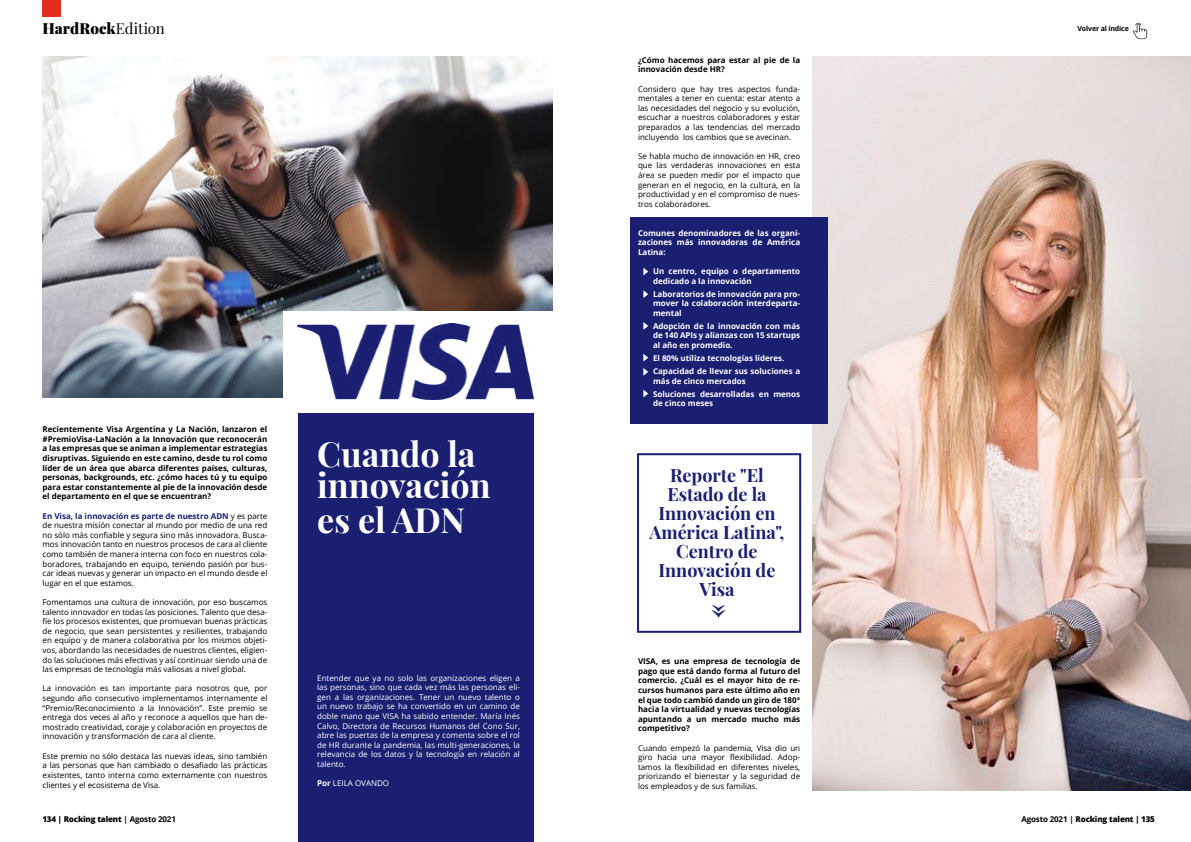
<style>
.page{position:relative;width:1191px;height:842px;background:#fff}
.page>*{position:absolute;margin:0;border:0;box-sizing:border-box;transform-origin:0 0}
.t1{font:700 34px/31px "Playfair Display";color:#fff}
.t2{font:700 25px "Playfair Display";color:#1a1f71}
.t3{font:700 18px/19px "Playfair Display";color:#1a1f71;text-align:center}
.t4{font:900 15px "Playfair Display";color:#020203}
.t5{font:8px/9.6px "Open Sans";color:#000;text-align:justify}
.t6{font:700 8px/9.6px "Open Sans";color:#000;text-align:justify}
.t7{font:8px/9.6px "Open Sans";color:#fff;text-align:justify}
.t8{font:700 8px/9.6px "Open Sans";color:#fff;text-align:justify}
.t9{font:800 8px "Open Sans";letter-spacing:-.02em;color:#000}
.t10{font:700 7px "Open Sans";letter-spacing:-.02em;color:#000}
.s1{font-weight:400}
.s2{font-weight:700;color:#1a1f71}
.s3{font-weight:700}
</style>
<div class="page">
<div style="left:42px;top:0;width:18px;height:17px;background:#e52a20"></div>
<img style="left:812px;top:57px;width:379px;height:734px">
<div style="left:630px;top:218px;width:197px;height:206px;background:#1a1f71"></div>
<img style="left:42px;top:57px;width:511px;height:340px">
<div style="left:283px;top:312px;width:270px;height:479px;background:#fff"></div>
<img style="left:298px;top:323px;width:235px;height:77px">
<div style="left:298px;top:414px;width:235px;height:428px;background:#1a1f71"></div>
<svg style="left:643px;top:268px;width:5px;height:7px"></svg>
<svg style="left:643px;top:322px;width:5px;height:8px"></svg>
<svg style="left:643px;top:368px;width:5px;height:8px"></svg>
<svg style="left:643px;top:390px;width:5px;height:7px"></svg>
<svg style="left:643px;top:290px;width:5px;height:8px"></svg>
<svg style="left:643px;top:354px;width:5px;height:7px"></svg>
<div style="left:637px;top:453px;width:164px;height:180px;border:2px solid #1a1f71"></div>
<svg style="left:1132px;top:23px;width:15px;height:16px"></svg>
<h3 class="t4" style="left:42px;top:16px;width:124px">HardRock<span class="s1">Edition</span></h3>
<p class="t6" style="left:43px;top:424px;width:226px">Recientemente Visa Argentina y La Nación, lanzaron el #PremioVisa-LaNación a la Innovación que reconocerán a las empresas que se animan a implementar estrategias disruptivas. Siguiendo en este camino, desde tu rol como líder de un área que abarca diferentes países, culturas, personas, backgrounds, etc. ¿cómo haces tú y tu equipo para estar constantemente al pie de la innovación desde el departamento en el que se encuentran?</p>
<p class="t5" style="left:43px;top:511px;width:226px"><span class="s2">En Visa, la innovación es parte de nuestro ADN</span> y es parte de nuestra misión conectar al mundo por medio de una red no sólo más confiable y segura sino más innovadora. Busca&shy;mos innovación tanto en nuestros procesos de cara al cliente como también de manera interna con foco en nuestros cola&shy;boradores, trabajando en equipo, teniendo pasión por bus&shy;car ideas nuevas y generar un impacto en el mundo desde el lugar en el que estamos.</p>
<p class="t5" style="left:43px;top:597px;width:226px">Fomentamos una cultura de innovación, por eso buscamos talento innovador en todas las posiciones. Talento que desa&shy;fíe los procesos existentes, que promuevan buenas prácticas de negocio, que sean persistentes y resilientes, trabajando en equipo y de manera colaborativa por los mismos objeti&shy;vos, abordando las necesidades de nuestros clientes, eligien&shy;do las soluciones más efectivas y así continuar siendo una de las empresas de tecnología más valiosas a nivel global.</p>
<p class="t5" style="left:43px;top:683px;width:226px">La innovación es tan importante para nosotros que, por segundo año consecutivo implementamos internamente el “Premio/Reconocimiento a la Innovación”. Este premio se entrega dos veces al año y reconoce a aquellos que han de&shy;mostrado creatividad, coraje y colaboración en proyectos de innovación y transformación de cara al cliente.</p>
<p class="t5" style="left:43px;top:751px;width:226px">Este premio no sólo destaca las nuevas ideas, sino también a las personas que han cambiado o desafiado las prácticas existentes, tanto interna como externamente con nuestros clientes y el ecosistema de Visa.</p>
<h1 class="t1" style="left:317px;top:436px;width:175px">Cuando la innovación</h1>
<h1 class="t1" style="left:317px;top:502px;width:149px">es el ADN</h1>
<p class="t7" style="left:317px;top:673px;width:204px">Entender que ya no solo las organizaciones eligen a las personas, sino que cada vez más las personas eli&shy;gen a las organizaciones. Tener un nuevo talento o un nuevo trabajo se ha convertido en un camino de doble mano que VISA ha sabido entender. María Inés Calvo, Directora de Recursos Humanos del Cono Sur, abre las puertas de la empresa y comenta sobre el rol de HR durante la pandemia, las multi-generaciones, la relevancia de los datos y la tecnología en relación al talento.</p>
<p class="t7" style="left:317px;top:778px;width:73px"><span class="s3">Por</span> LEILA OVANDO</p>
<p class="t6" style="left:638px;top:55px;width:164px">¿Cómo hacemos para estar al pie de la innovación desde HR?</p>
<p class="t5" style="left:638px;top:84px;width:164px">Considero que hay tres aspectos funda&shy;mentales a tener en cuenta: estar atento a las necesidades del negocio y su evolución, escuchar a nuestros colaboradores y estar preparados a las tendencias del mercado incluyendo los cambios que se avecinan.</p>
<p class="t5" style="left:638px;top:151px;width:164px">Se habla mucho de innovación en HR, creo que las verdaderas innovaciones en esta área se pueden medir por el impacto que generan en el negocio, en la cultura, en la productividad y en el compromiso de nues&shy;tros colaboradores.</p>
<p class="t8" style="left:638px;top:228px;width:164px">Comunes denominadores de las organi&shy;zaciones más innovadoras de América Latina:</p>
<p class="t8" style="left:653px;top:266px;width:149px">Un centro, equipo o departamento dedicado a la innovación</p>
<p class="t8" style="left:653px;top:289px;width:149px">Laboratorios de innovación para pro&shy;mover la colaboración interdeparta&shy;mental</p>
<p class="t8" style="left:653px;top:321px;width:149px">Adopción de la innovación con más de 140 APIs y alianzas con 15 startups al año en promedio.</p>
<p class="t8" style="left:653px;top:351px;width:149px;line-height:13px">El 80% utiliza tecnologías líderes.<br>Capacidad de llevar sus soluciones a</p>
<p class="t8" style="left:653px;top:374px;width:149px;line-height:13px">más de cinco mercados<br>Soluciones desarrolladas en menos</p>
<p class="t8" style="left:653px;top:398px;width:62px">de cinco meses</p>
<h3 class="t3" style="left:649px;top:464px;width:137px">Reporte "El<br>Estado de la<br>Innovación en<br>América Latina",<br>Centro de<br>Innovación de<br>Visa</h3>
<h2 class="t2" style="left:696px;top:618px;width:16px;rotate:-90deg">«</h2>
<p class="t6" style="left:638px;top:656px;width:164px">VISA, es una empresa de tecnología de pago que está dando forma al futuro del comercio. ¿Cuál es el mayor hito de re&shy;cursos humanos para este último año en el que todo cambió dando un giro de 180° hacia la virtualidad y nuevas tecnologías apuntando a un mercado mucho más competitivo?</p>
<p class="t5" style="left:638px;top:743px;width:164px">Cuando empezó la pandemia, Visa dio un giro hacia una mayor flexibilidad. Adop&shy;tamos la flexibilidad en diferentes niveles, priorizando el bienestar y la seguridad de los empleados y de sus familias.</p>
<p class="t10" style="left:1077px;top:23px;width:53px">Volver al índice</p>
<p class="t9" style="left:42px;top:813px;width:135px">134 | Rocking talent <span class="s3">| Agosto 2021</span></p>
<p class="t9" style="left:1021px;top:813px;width:135px"><span class="s3">Agosto 2021 |</span> Rocking talent | 135</p>
</div>
